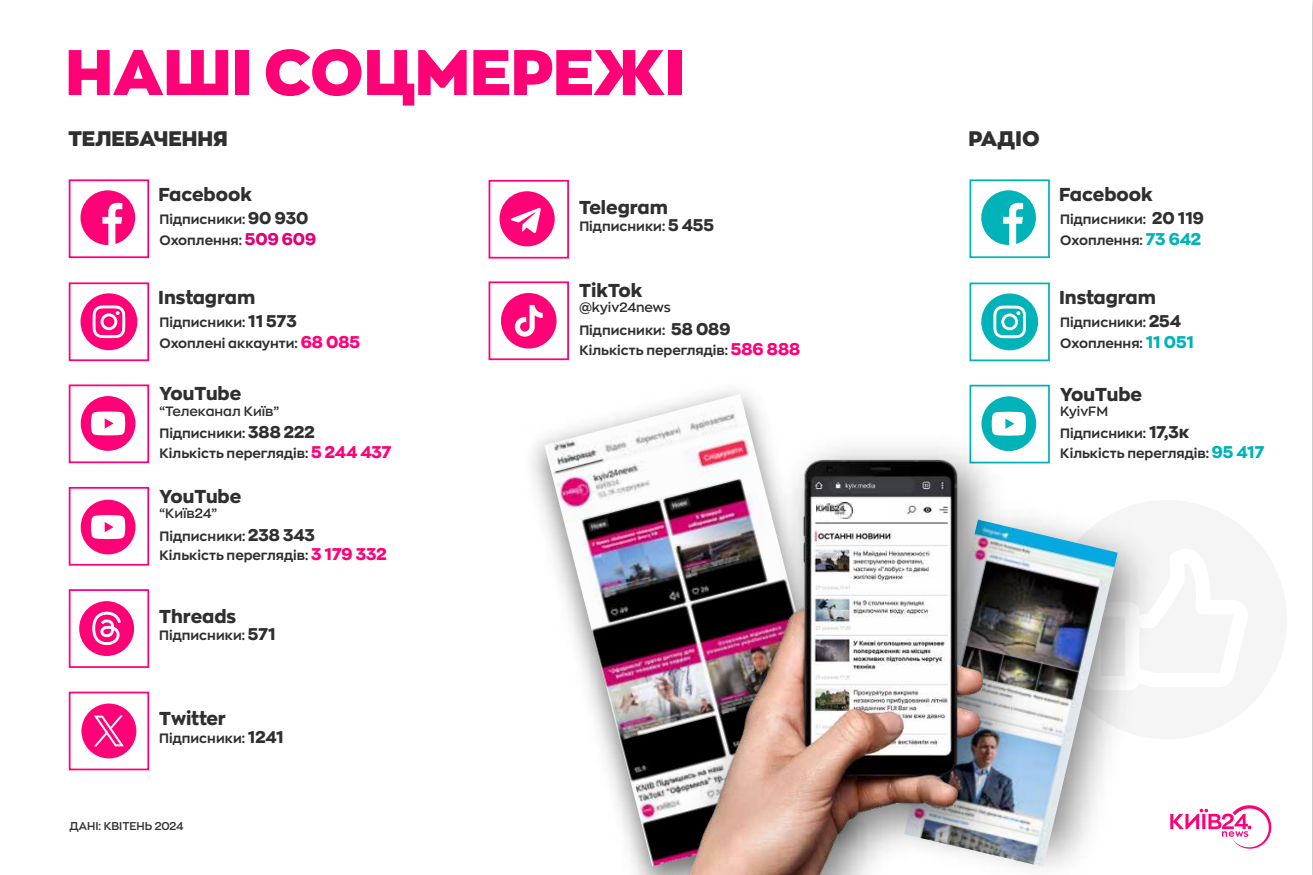
<style>
.page{position:relative;width:1313px;height:875px;background:#fff}
.page>*{position:absolute;margin:0;border:0;box-sizing:border-box;transform-origin:0 0}
.t1{font:900 63.18px "Zona Pro";color:#f07}
.t2{font:900 20.65px "Zona Pro";color:#2f2f2f}
.t3{font:800 18.38px "Zona Pro";color:#2f2f2f}
.t4{font:700 13.3px/21px "Zona Pro";color:#2f2f2f}
.t5{font:600 13.3px/22.4px "Zona Pro";color:#2f2f2f}
.t6{font:600 11.2px "Zona Pro";color:#2f2f2f}
.s1{font-weight:800;font-size:16.8px}
.s2{font-weight:800;font-size:16.8px;color:#e00077}
.s3{font-weight:800;font-size:16.8px;color:#f07}
.s4{font-weight:700}
.s5{font-weight:600}
.s6{font-weight:800;font-size:16.8px;color:#00b3b8}
</style>
<div class="page">
<div style="left:69px;top:179px;width:80px;height:79px;background:#fff;border:2px solid #f07"></div>
<svg style="left:80px;top:190px;width:55px;height:55px"></svg>
<div style="left:69px;top:282px;width:80px;height:79px;background:#fff;border:2px solid #f07"></div>
<svg style="left:80px;top:293px;width:57px;height:57px"></svg>
<div style="left:69px;top:384px;width:80px;height:79px;background:#fff;border:2px solid #f07"></div>
<svg style="left:81px;top:396px;width:54px;height:55px"></svg>
<div style="left:69px;top:487px;width:80px;height:79px;background:#fff;border:2px solid #f07"></div>
<svg style="left:81px;top:500px;width:54px;height:54px"></svg>
<div style="left:69px;top:589px;width:80px;height:79px;background:#fff;border:2px solid #f07"></div>
<div style="left:79px;top:601px;width:55px;height:55px;background:#f07;border-radius:50%"></div>
<svg style="left:92px;top:612px;width:29px;height:33px"></svg>
<div style="left:69px;top:692px;width:80px;height:78px;background:#fff;border:2px solid #f07"></div>
<div style="left:81px;top:704px;width:55px;height:54px;background:#f07;border-radius:50%"></div>
<svg style="left:94px;top:716px;width:30px;height:30px"></svg>
<div style="left:488px;top:180px;width:81px;height:79px;background:#fff;border:2px solid #f07"></div>
<svg style="left:499px;top:191px;width:55px;height:55px"></svg>
<div style="left:488px;top:281px;width:81px;height:79px;background:#fff;border:2px solid #f07"></div>
<svg style="left:501px;top:293px;width:55px;height:47px"></svg>
<div style="left:969px;top:179px;width:80px;height:79px;background:#fff;border:2px solid #00b3b8"></div>
<svg style="left:981px;top:190px;width:55px;height:55px"></svg>
<div style="left:969px;top:283px;width:80px;height:78px;background:#fff;border:2px solid #00b3b8"></div>
<svg style="left:981px;top:293px;width:57px;height:57px"></svg>
<div style="left:969px;top:385px;width:80px;height:78px;background:#fff;border:2px solid #00b3b8"></div>
<svg style="left:982px;top:396px;width:54px;height:22px"></svg>
<img style="left:1103px;top:519px;width:56px;height:213px">
<img style="left:488px;top:340px;width:257px;height:535px">
<img style="left:544px;top:394px;width:216px;height:472px">
<img style="left:1048px;top:520px;width:69px;height:347px">
<img style="left:644px;top:418px;width:404px;height:457px">
<img style="left:679px;top:455px;width:334px;height:420px">
<div style="left:813px;top:501px;width:75px;height:18px;background:#fff"></div>
<img style="left:816px;top:502px;width:36px;height:16px">
<svg style="left:1170px;top:805px;width:101px;height:44px"></svg>
<h1 class="t1" style="left:65px;top:29px;width:622px">НАШІ СОЦМЕРЕЖІ</h1>
<h2 class="t2" style="left:68px;top:124px;width:161px">ТЕЛЕБАЧЕННЯ</h2>
<h2 class="t2" style="left:968px;top:124px;width:73px">РАДІО</h2>
<h3 class="t3" style="left:158px;top:182px;width:95px">Facebook</h3>
<p class="t4" style="left:159px;top:208px;width:158px">Підписники: <span class="s1">90 930<br></span>Охоплення: <span class="s2">509 609</span></p>
<h3 class="t3" style="left:158px;top:285px;width:98px">Instagram</h3>
<p class="t4" style="left:159px;top:311px;width:202px">Підписники: <span class="s1">11 573<br></span>Охоплені аккаунти: <span class="s3">68 085</span></p>
<h3 class="t3" style="left:159px;top:381px;width:83px">YouTube</h3>
<p class="t5" style="left:159px;top:399px;width:157px">“Телеканал Київ”<br><span class="s4">Підписники:</span> <span class="s1">388 222</span></p>
<p class="t4" style="left:159px;top:442px;width:233px">Кількість переглядів: <span class="s3">5 244 437</span></p>
<h3 class="t3" style="left:159px;top:484px;width:83px">YouTube</h3>
<p class="t4" style="left:159px;top:502px;width:157px;line-height:22.4px"><span class="s5">“Київ24”<br></span>Підписники: <span class="s1">238 343</span></p>
<p class="t4" style="left:159px;top:545px;width:229px">Кількість переглядів: <span class="s3">3 179 332</span></p>
<h3 class="t3" style="left:159px;top:604px;width:79px">Threads</h3>
<p class="t4" style="left:159px;top:625px;width:118px">Підписники: <span class="s1">571</span></p>
<h3 class="t3" style="left:579px;top:194px;width:90px">Telegram</h3>
<p class="t4" style="left:579px;top:216px;width:136px">Підписники: <span class="s1">5 455</span></p>
<h3 class="t3" style="left:579px;top:278px;width:65px">TikTok</h3>
<p class="t5" style="left:579px;top:296px;width:152px">@kyiv24news<br><span class="s4">Підписники:</span> <span class="s1">58 089</span></p>
<p class="t4" style="left:579px;top:340px;width:222px">Кількість переглядів: <span class="s3">586 888</span></p>
<h3 class="t3" style="left:1059px;top:182px;width:95px">Facebook</h3>
<p class="t4" style="left:1060px;top:208px;width:145px">Підписники: <span class="s1">20 119<br></span>Охоплення: <span class="s6">73 642</span></p>
<h3 class="t3" style="left:1059px;top:285px;width:98px">Instagram</h3>
<p class="t4" style="left:1060px;top:312px;width:135px">Підписники: <span class="s1">254<br></span>Охоплення: <span class="s6">11 051</span></p>
<h3 class="t3" style="left:1060px;top:382px;width:83px">YouTube</h3>
<p class="t4" style="left:1060px;top:400px;width:131px;line-height:22.4px"><span class="s5">KyivFM<br></span>Підписники: <span class="s1">17,3к</span></p>
<p class="t4" style="left:1060px;top:442px;width:205px">Кількість переглядів: <span class="s6">95 417</span></p>
<h3 class="t3" style="left:159px;top:706px;width:68px">Twitter</h3>
<p class="t4" style="left:159px;top:727px;width:126px">Підписники: <span class="s1">1241</span></p>
<p class="t6" style="left:70px;top:818px;width:115px">ДАНІ: КВІТЕНЬ 2024</p>
</div>
